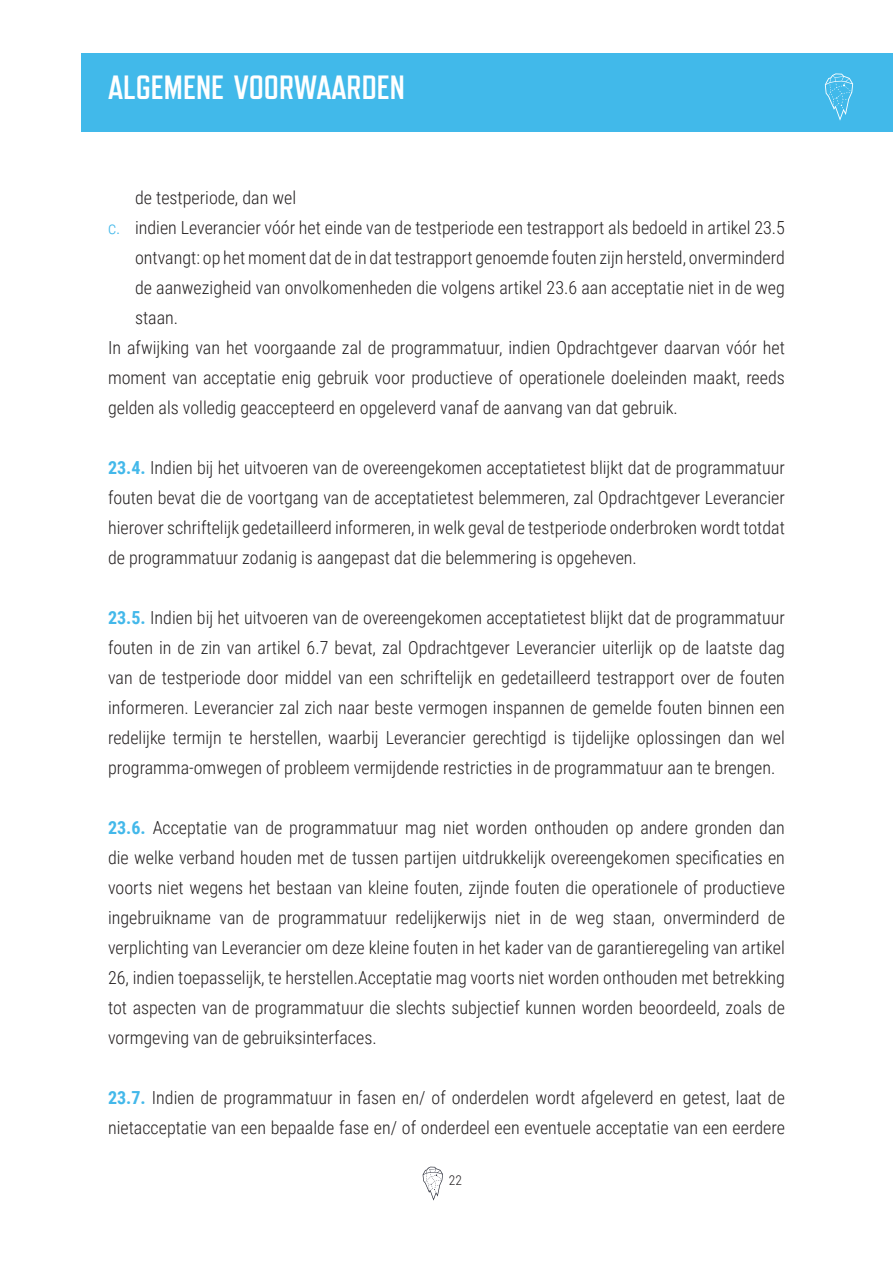
<style>
.page{position:relative;width:893px;height:1263px;background:#fff}
.page>*{position:absolute;margin:0;border:0;box-sizing:border-box;transform-origin:0 0}
.t1{font:700 33.6px "Refrigerator Deluxe";color:#fff}
.Body_text{font:300 18px/30px "Roboto Condensed";color:#231f20;text-align:justify}
.t2{font:300 13.5px "Roboto Condensed";color:#231f20}
.s1{color:#43b8ea}
.s2{font-weight:700;color:#43b8ea}
</style>
<div class="page">
<div style="left:82px;top:54px;width:811px;height:78px;background:#41b9ea"></div>
<svg style="left:423px;top:1167px;width:20px;height:33px"></svg>
<svg style="left:825px;top:73px;width:28px;height:48px"></svg>
<h1 class="t1" style="left:108px;top:68px;width:298px">ALGEMENE VOORWAARDEN</h1>
<p class="Body_text" style="left:135px;top:182px;width:163px">de testperiode, dan wel</p>
<p class="Body_text" style="left:135px;top:212px;width:651px;text-indent:-27px"><span class="s1">c.</span> indien Leverancier vóór het einde van de testperiode een testrapport als bedoeld in artikel 23.5 ontvangt: op het moment dat de in dat testrapport genoemde fouten zijn hersteld, onverminderd de aanwezigheid van onvolkomenheden die volgens artikel 23.6 aan acceptatie niet in de weg staan.</p>
<p class="Body_text" style="left:108px;top:332px;width:678px">In afwijking van het voorgaande zal de programmatuur, indien Opdrachtgever daarvan vóór het moment van acceptatie enig gebruik voor productieve of operationele doeleinden maakt, reeds gelden als volledig geaccepteerd en opgeleverd vanaf de aanvang van dat gebruik.</p>
<p class="Body_text" style="left:108px;top:452px;width:678px"><span class="s2">23.4.</span> Indien bij het uitvoeren van de overeengekomen acceptatietest blijkt dat de programmatuur fouten bevat die de voortgang van de acceptatietest belemmeren, zal Opdrachtgever Leverancier hierover schriftelijk gedetailleerd informeren, in welk geval de testperiode onderbroken wordt totdat de programmatuur zodanig is aangepast dat die belemmering is opgeheven.</p>
<p class="Body_text" style="left:108px;top:602px;width:678px"><span class="s2">23.5.</span> Indien bij het uitvoeren van de overeengekomen acceptatietest blijkt dat de programmatuur fouten in de zin van artikel 6.7 bevat, zal Opdrachtgever Leverancier uiterlijk op de laatste dag van de testperiode door middel van een schriftelijk en gedetailleerd testrapport over de fouten informeren. Leverancier zal zich naar beste vermogen inspannen de gemelde fouten binnen een redelijke termijn te herstellen, waarbij Leverancier gerechtigd is tijdelijke oplossingen dan wel programma-omwegen of probleem vermijdende restricties in de programmatuur aan te brengen.</p>
<p class="Body_text" style="left:108px;top:812px;width:678px"><span class="s2">23.6.</span> Acceptatie van de programmatuur mag niet worden onthouden op andere gronden dan die welke verband houden met de tussen partijen uitdrukkelijk overeengekomen specificaties en voorts niet wegens het bestaan van kleine fouten, zijnde fouten die operationele of productieve ingebruikname van de programmatuur redelijkerwijs niet in de weg staan, onverminderd de verplichting van Leverancier om deze kleine fouten in het kader van de garantieregeling van artikel 26, indien toepasselijk, te herstellen.Acceptatie mag voorts niet worden onthouden met betrekking tot aspecten van de programmatuur die slechts subjectief kunnen worden beoordeeld, zoals de vormgeving van de gebruiksinterfaces.</p>
<p class="Body_text" style="left:108px;top:1082px;width:678px"><span class="s2">23.7.</span> Indien de programmatuur in fasen en/ of onderdelen wordt afgeleverd en getest, laat de nietacceptatie van een bepaalde fase en/ of onderdeel een eventuele acceptatie van een eerdere</p>
<p class="t2" style="left:449px;top:1171px;width:15px">22</p>
</div>
